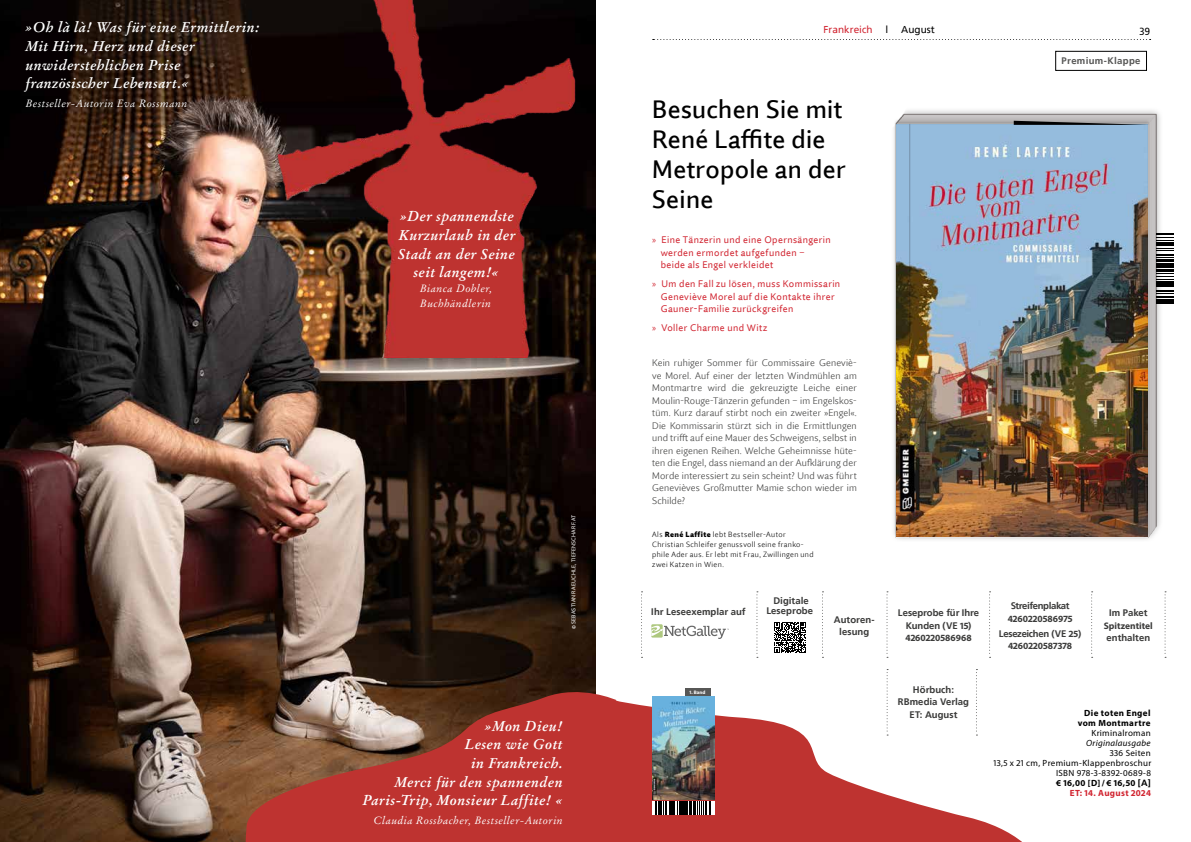
<style>
.page{position:relative;width:1191px;height:842px;background:#fff}
.page>*{position:absolute;margin:0;border:0;box-sizing:border-box;transform-origin:0 0}
.t1{font:500 25px/30px "Quire Sans Pro";letter-spacing:.015em;color:#000}
.t2{font:italic 700 14.1px/18.6px "Stempel Garamond LT Pro";letter-spacing:.03em;color:#fff;text-align:center}
.t3{font:italic 10.6px/15px "Stempel Garamond LT Pro";letter-spacing:.035em;color:#fff}
.t4{font:10px "Frutiger Linotype";color:#d12531}
.t5{font:10px "Frutiger Linotype";color:#000}
.t6{font:300 9.5px/12.5px "Quire Sans Pro";letter-spacing:.015em;color:#3c3c3b;text-align:justify}
.t7{font:9.5px/12.5px "Quire Sans Pro";letter-spacing:.045em;color:#d12531}
.t8{font:700 9.5px/12.5px "Frutiger Linotype";letter-spacing:.005em;color:#3c3c3b;text-align:center}
.t9{font:700 9.5px "Myriad Pro";color:#3c3c3b}
.t10{font:700 9.5px "Frutiger Linotype";letter-spacing:-.03em;color:#3c3c3b}
.t11{font:700 9.5px "Frutiger Linotype";letter-spacing:.035em;color:#575756}
.t12{font:700 9.5px "Frutiger Linotype";letter-spacing:-.035em;color:#3c3c3b}
.t13{font:9px/10px "Myriad Pro";letter-spacing:.03em;color:#000;text-align:right}
.t14{font:700 9px/10px "Myriad Pro";letter-spacing:.04em;color:#000;text-align:right}
.t15{font:italic 9px "Myriad Pro";letter-spacing:.035em;color:#000}
.t16{font:300 7.5px/10px "Quire Sans Pro";letter-spacing:.055em;color:#000}
.t17{font:5.5px "Quire Sans Pro";letter-spacing:.04em;color:#fff}
.t18{font:700 5px "Myriad Pro";color:#fff}
.s1{font-family:"Myriad Pro"}
.s2{font-weight:900}
.s3{font-weight:700}
.s4{font-family:"Frutiger Linotype";font-weight:700}
.s5{font-weight:700;color:#d12531}
</style>
<div class="page">
<svg style="left:694px;top:39px;width:456px;height:1px"></svg>
<img style="left:895px;top:61px;width:265px;height:479px">
<img style="left:0;top:0;width:595px;height:842px">
<svg style="left:244px;top:684px;width:778px;height:158px;fill:#be3330"></svg>
<svg style="left:1156px;top:232px;width:4px;height:76px"></svg>
<svg style="left:1156px;top:233px;width:18px;height:71px"></svg>
<div style="left:685px;top:688px;width:25px;height:17px;background:#575756"></div>
<img style="left:652px;top:696px;width:62px;height:104px">
<div style="left:652px;top:802px;width:63px;height:13px;background:#fff"></div>
<svg style="left:655px;top:802px;width:56px;height:13px"></svg>
<div style="left:893px;top:118px;width:257px;height:419px;background:#000;opacity:.17"></div>
<img style="left:896px;top:124px;width:251px;height:413px">
<svg style="left:976px;top:669px;width:1px;height:66px"></svg>
<svg style="left:886px;top:669px;width:2px;height:66px"></svg>
<svg style="left:1013px;top:121px;width:136px;height:4px"></svg>
<div style="left:1055px;top:51px;width:91px;height:20px;border:1px solid #000"></div>
<img style="left:27px;top:0;width:666px;height:357px">
<svg style="left:651px;top:625px;width:78px;height:14px"></svg>
<svg style="left:756px;top:591px;width:2px;height:67px"></svg>
<svg style="left:641px;top:591px;width:1px;height:67px"></svg>
<svg style="left:1164px;top:591px;width:2px;height:67px"></svg>
<svg style="left:822px;top:591px;width:1px;height:67px"></svg>
<svg style="left:886px;top:591px;width:2px;height:67px"></svg>
<svg style="left:989px;top:591px;width:1px;height:67px"></svg>
<svg style="left:1091px;top:591px;width:1px;height:67px"></svg>
<svg style="left:774px;top:622px;width:31px;height:31px"></svg>
<h2 class="t2" style="left:26px;top:18px;width:235px;text-align:left">»Oh là là! Was für eine Ermittlerin:<br>Mit Hirn, Herz und dieser unwiderstehlichen Prise französischer Lebensart.«</h2>
<p class="t3" style="left:26px;top:96px;width:163px">Bestseller-Autorin Eva Rossmann</p>
<h2 class="t2" style="left:398px;top:207px;width:119px">»Der spannendste<br>Kurzurlaub in der<br>Stadt an der Seine seit langem!«</h2>
<p class="t3" style="left:420px;top:281px;width:74px">Bianca Dobler,<br>Buchhändlerin</p>
<p class="t17" style="left:570px;top:629px;width:116px;rotate:-90deg">© SEBASTIAN RAEUCHLE, TIEFENSCHARF.AT</p>
<h2 class="t2" style="left:363px;top:716px;width:201px;text-align:right">»Mon Dieu!<br>Lesen wie Gott<br>in Frankreich.<br>Merci für den spannenden<br>Paris-Trip, Monsieur Laffite! «</h2>
<p class="t3" style="left:373px;top:812px;width:191px">Claudia Rossbacher, Bestseller-Autorin</p>
<p class="t5" style="left:885px;top:23px;width:4px">l</p>
<p class="t5" style="left:1139px;top:24px;width:12px">39</p>
<p class="t4" style="left:823px;top:23px;width:50px">Frankreich</p>
<p class="t5" style="left:901px;top:23px;width:35px">August</p>
<h1 class="t1" style="left:652px;top:94px;width:195px">Besuchen Sie mit<br>René Laffite die<br>Metropole an der<br>Seine</h1>
<p class="t7" style="left:660px;top:234px;width:171px;text-indent:-9px"><span class="s1">»</span> Eine Tänzerin und eine Opernsängerin -werden ermordet aufgefunden – beide als Engel verkleidet</p>
<p class="t7" style="left:660px;top:278px;width:181px;text-indent:-9px"><span class="s1">»</span> Um den Fall zu lösen, muss Kommissarin<br>Geneviève Morel auf die Kontakte ihrer<br>Gauner-Familie zurückgreifen</p>
<p class="t7" style="left:652px;top:322px;width:116px"><span class="s1">»</span> Voller Charme und Witz</p>
<p class="t6" style="left:652px;top:357px;width:206px">Kein ruhiger Sommer für Commissaire Geneviè&shy;ve Morel. Auf einer der letzten Windmühlen am Montmartre wird die gekreuzigte Leiche einer Moulin-Rouge-Tänzerin gefunden – im Engelskos&shy;tüm. Kurz darauf stirbt noch ein zweiter »Engel«.<br>Die Kommissarin stürzt sich in die Ermittlungen und trifft auf eine Mauer des Schweigens, selbst in ihren eigenen Reihen. Welche Geheimnisse hüte&shy;ten die Engel, dass niemand an der Aufklärung der Morde interessiert zu sein scheint? Und was führt Genevièves Großmutter Mamie schon wieder im Schilde?</p>
<p class="t16" style="left:652px;top:529px;width:163px">Als <span class="s2">René Laffite</span> lebt Bestseller-Autor Christian Schleifer genussvoll seine franko&shy;phile Ader aus. Er lebt mit Frau, Zwillingen und zwei Katzen in Wien.</p>
<p class="t8" style="left:651px;top:605px;width:96px">Ihr Leseexemplar auf</p>
<p class="t18" style="left:689px;top:689px;width:17px">1. Band</p>
<p class="t8" style="left:766px;top:595px;width:48px;line-height:10px">Digitale<br>Leseprobe</p>
<p class="t8" style="left:834px;top:613px;width:42px">Autoren&shy;lesung</p>
<p class="t11" style="left:1061px;top:55px;width:80px">Premium-Klappe</p>
<p class="t8" style="left:898px;top:607px;width:83px">Leseprobe für Ihre<br>Kunden (VE <span class="s1">15</span>)</p>
<p class="t9" style="left:905px;top:632px;width:68px">4260220586968</p>
<p class="t8" style="left:898px;top:683px;width:73px">Hörbuch:<br>RBmedia Verlag<br>ET: August</p>
<p class="t12" style="left:1010px;top:600px;width:60px">Streifenplakat</p>
<p class="t9" style="left:1007px;top:612px;width:66px">4260220586975</p>
<p class="t10" style="left:999px;top:628px;width:84px">Lesezeichen (VE <span class="s1">25</span>)</p>
<p class="t9" style="left:1008px;top:640px;width:66px">4260220587378</p>
<p class="t8" style="left:1109px;top:607px;width:40px">Im Paket</p>
<p class="t9" style="left:1103px;top:619px;width:51px">Spitzentitel</p>
<p class="t8" style="left:1106px;top:632px;width:45px">enthalten</p>
<p class="t14" style="left:1077px;top:707px;width:74px">Die toten Engel vom Montmartre</p>
<p class="t13" style="left:1091px;top:727px;width:61px">Kriminalroman</p>
<p class="t15" style="left:1086px;top:737px;width:66px">Originalausgabe</p>
<p class="t13" style="left:993px;top:747px;width:159px">336 Seiten<br>13,5 x 21 cm, Premium-Klappenbroschur<br>ISBN 978-3-8392-0689-8<br><span class="s3">€ 16,00 [D] / € 16,50</span> <span class="s4">[A]<br></span><span class="s5">ET: 14. August 2024</span></p>
</div>
